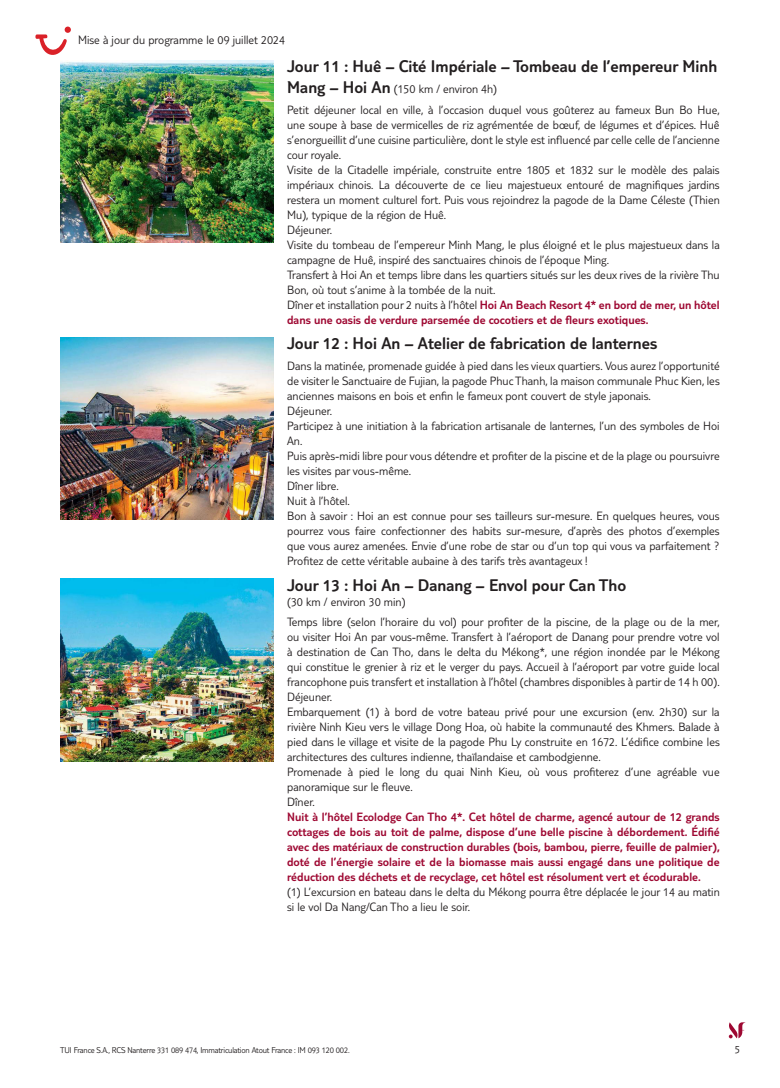
<style>
.page{position:relative;width:780px;height:1088px;background:#fff}
.page>*{position:absolute;margin:0;border:0;box-sizing:border-box;transform-origin:0 0}
.t1{font:300 17.5px "TUI Type";color:#231f20}
.t2{font:300 12.5px/15px "TUI Type";color:#231f20}
.t3{font:300 12.5px/15px "TUI Type";color:#9e0832;text-align:justify}
.t4{font:300 11.25px "TUI Type";color:#231f20}
.t5{font:300 8.75px "TUI Type";letter-spacing:-.02em;color:#231f20}
.s1{font-size:17.5px}
.s2{color:#9e0832}
</style>
<div class="page">
<svg style="left:728px;top:1022px;width:18px;height:16px"></svg>
<img style="left:60px;top:60px;width:213px;height:182px">
<img style="left:60px;top:338px;width:213px;height:182px">
<img style="left:60px;top:579px;width:213px;height:182px">
<svg style="left:35px;top:27px;width:36px;height:28px"></svg>
<p class="t2" style="left:78px;top:32px;width:208px">Mise à jour du programme le 09 juillet 2024</p>
<h1 class="t1" style="left:287px;top:56px;width:431px">Jour 11 : Huê – Cité Impériale – Tombeau de l’empereur Minh</h1>
<p class="t2" style="left:287px;top:78px;width:434px;line-height:20.6px"><span class="s1">Mang – Hoi An</span> (150 km / environ 4h)<br>Petit déjeuner local en ville, à l’occasion duquel vous goûterez au fameux Bun Bo Hue,</p>
<p class="t2" style="left:287px;top:117px;width:434px">une soupe à base de vermicelles de riz agrémentée de bœuf, de légumes et d’épices. Huê s’enorgueillit d’une cuisine particulière, dont le style est influencé par celle celle de l’ancienne cour royale.<br>Visite de la Citadelle impériale, construite entre 1805 et 1832 sur le modèle des palais impériaux chinois. La découverte de ce lieu majestueux entouré de magnifiques jardins restera un moment culturel fort. Puis vous rejoindrez la pagode de la Dame Céleste (Thien Mu), typique de la région de Huê.<br>Déjeuner.<br>Visite du tombeau de l’empereur Minh Mang, le plus éloigné et le plus majestueux dans la campagne de Huê, inspiré des sanctuaires chinois de l’époque Ming.<br>Transfert à Hoi An et temps libre dans les quartiers situés sur les deux rives de la rivière Thu Bon, où tout s’anime à la tombée de la nuit.<br>Dîner et installation pour 2 nuits à l’hôtel <span class="s2">Hoi An Beach Resort 4* en bord de mer, un hôtel dans une oasis de verdure parsemée de cocotiers et de fleurs exotiques.</span></p>
<h1 class="t1" style="left:287px;top:333px;width:371px">Jour 12 : Hoi An – Atelier de fabrication de lanternes</h1>
<p class="t2" style="left:287px;top:358px;width:434px">Dans la matinée, promenade guidée à pied dans les vieux quartiers. Vous aurez l’opportunité de visiter le Sanctuaire de Fujian, la pagode Phuc Thanh, la maison communale Phuc Kien, les anciennes maisons en bois et enfin le fameux pont couvert de style japonais.<br>Déjeuner.<br>Participez à une initiation à la fabrication artisanale de lanternes, l’un des symboles de Hoi An.<br>Puis après-midi libre pour vous détendre et profiter de la piscine et de la plage ou poursuivre les visites par vous-même.<br>Dîner libre.<br>Nuit à l’hôtel.<br>Bon à savoir : Hoi an est connue pour ses tailleurs sur-mesure. En quelques heures, vous pourrez vous faire confectionner des habits sur-mesure, d’après des photos d’exemples que vous aurez amenées. Envie d’une robe de star ou d’un top qui vous va parfaitement ?<br>Profitez de cette véritable aubaine à des tarifs très avantageux !</p>
<h1 class="t1" style="left:287px;top:575px;width:341px">Jour 13 : Hoi An – Danang – Envol pour Can Tho</h1>
<p class="t2" style="left:287px;top:591px;width:434px;line-height:20.6px">(30 km / environ 30 min)<br>Temps libre (selon l’horaire du vol) pour profiter de la piscine, de la plage ou de la mer,</p>
<p class="t2" style="left:287px;top:629px;width:434px">ou visiter Hoi An par vous-même. Transfert à l’aéroport de Danang pour prendre votre vol à destination de Can Tho, dans le delta du Mékong*, une région inondée par le Mékong qui constitue le grenier à riz et le verger du pays. Accueil à l’aéroport par votre guide local francophone puis transfert et installation à l’hôtel (chambres disponibles à partir de 14 h 00).<br>Déjeuner.<br>Embarquement (1) à bord de votre bateau privé pour une excursion (env. 2h30) sur la rivière Ninh Kieu vers le village Dong Hoa, où habite la communauté des Khmers. Balade à pied dans le village et visite de la pagode Phu Ly construite en 1672. L’édifice combine les architectures des cultures indienne, thaïlandaise et cambodgienne.<br>Promenade à pied le long du quai Ninh Kieu, où vous profiterez d’une agréable vue panoramique sur le fleuve.<br>Dîner.</p>
<p class="t3" style="left:287px;top:809px;width:434px">Nuit à l’hôtel Ecolodge Can Tho 4*. Cet hôtel de charme, agencé autour de 12 grands cottages de bois au toit de palme, dispose d’une belle piscine à débordement. Édifié avec des matériaux de construction durables (bois, bambou, pierre, feuille de palmier), doté de l’énergie solaire et de la biomasse mais aussi engagé dans une politique de réduction des déchets et de recyclage, cet hôtel est résolument vert et écodurable.</p>
<p class="t2" style="left:287px;top:884px;width:434px">(1) L’excursion en bateau dans le delta du Mékong pourra être déplacée le jour 14 au matin si le vol Da Nang/Can Tho a lieu le soir.</p>
<p class="t5" style="left:60px;top:1045px;width:291px">TUI France S.A., RCS Nanterre 331 089 474, Immatriculation Atout France : IM 093 120 002.</p>
<p class="t4" style="left:734px;top:1042px;width:7px">5</p>
</div>
